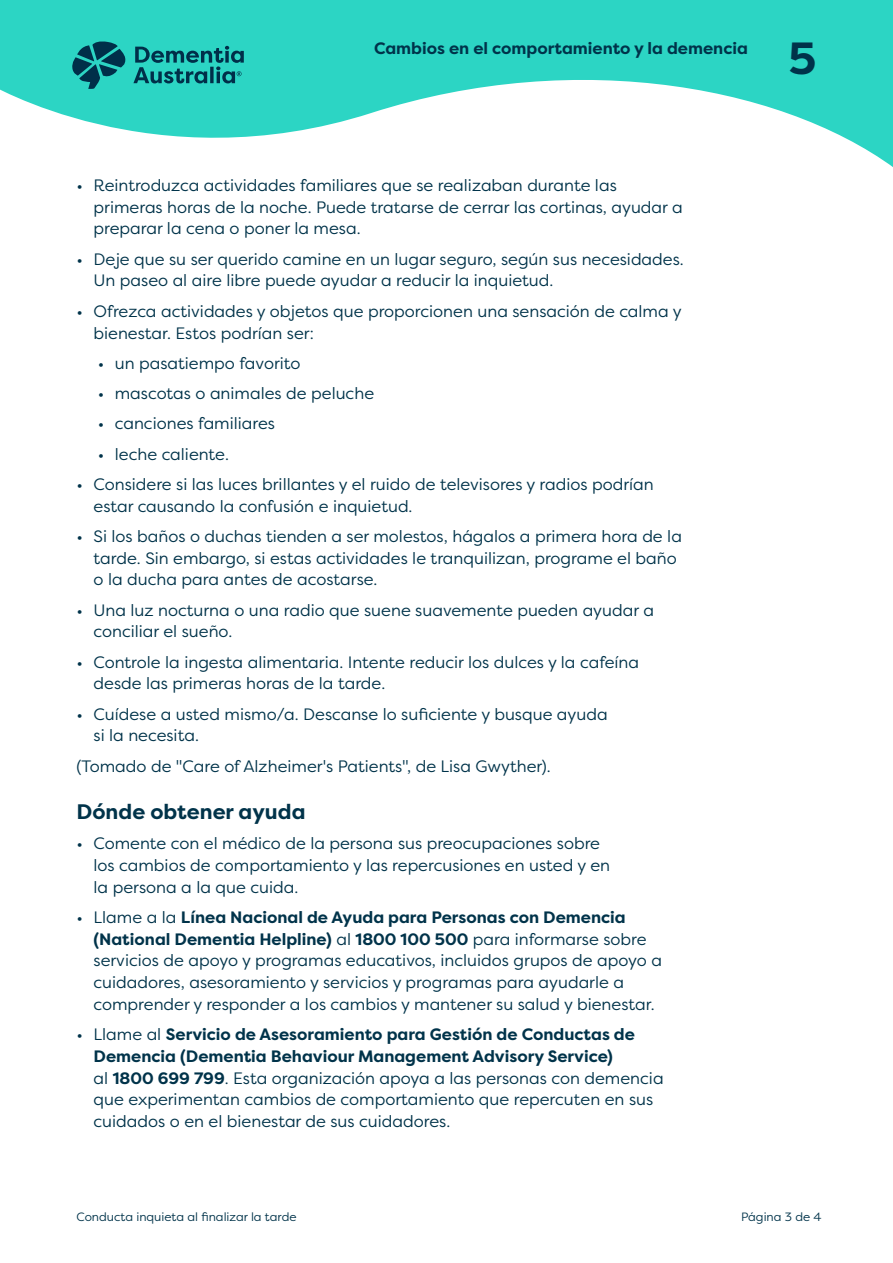
<style>
.page{position:relative;width:893px;height:1263px;background:#fff}
.page>*{position:absolute;margin:0;border:0;box-sizing:border-box;transform-origin:0 0}
.t1{font:700 45px "Filson Pro";color:#00334a}
.t2{font:700 21px "Filson Pro";color:#00334a}
.t3{font:16.5px/21.8px "Filson Pro";color:#00334a}
.t4{font:700 16.5px "Filson Pro";color:#00334a}
.t5{font:12px "Filson Pro";color:#00334a}
.s1{font-weight:700}
</style>
<div class="page">
<svg style="left:0;top:0;width:893px;height:167px;fill:#2cd5c4"></svg>
<svg style="left:72px;top:41px;width:172px;height:48px;background:#1d9d9a"></svg>
<p class="t4" style="left:374px;top:38px;width:375px">Cambios en el comportamiento y la demencia</p>
<h1 class="t1" style="left:789px;top:30px;width:29px">5</h1>
<p class="t3" style="left:94px;top:174px;width:591px;text-indent:-17px">• Reintroduzca actividades familiares que se realizaban durante las primeras horas de la noche. Puede tratarse de cerrar las cortinas, ayudar a preparar la cena o poner la mesa.</p>
<p class="t3" style="left:94px;top:248px;width:592px;text-indent:-17px">• Deje que su ser querido camine en un lugar seguro, según sus necesidades.<br>Un paseo al aire libre puede ayudar a reducir la inquietud.</p>
<p class="t3" style="left:94px;top:300px;width:590px;text-indent:-17px">• Ofrezca actividades y objetos que proporcionen una sensación de calma y bienestar. Estos podrían ser:</p>
<p class="t3" style="left:98px;top:352px;width:204px">• un pasatiempo favorito</p>
<p class="t3" style="left:98px;top:382px;width:278px">• mascotas o animales de peluche</p>
<p class="t3" style="left:98px;top:412px;width:179px">• canciones familiares</p>
<p class="t3" style="left:98px;top:442px;width:133px">• leche caliente.</p>
<p class="t3" style="left:94px;top:473px;width:562px;text-indent:-17px">• Considere si las luces brillantes y el ruido de televisores y radios podrían estar causando la confusión e inquietud.</p>
<p class="t3" style="left:94px;top:525px;width:590px;text-indent:-17px">• Si los baños o duchas tienden a ser molestos, hágalos a primera hora de la tarde. Sin embargo, si estas actividades le tranquilizan, programe el baño o la ducha para antes de acostarse.</p>
<p class="t3" style="left:94px;top:598px;width:562px;text-indent:-17px">• Una luz nocturna o una radio que suene suavemente pueden ayudar a conciliar el sueño.</p>
<p class="t3" style="left:94px;top:650px;width:547px;text-indent:-17px">• Controle la ingesta alimentaria. Intente reducir los dulces y la cafeína desde las primeras horas de la tarde.</p>
<p class="t3" style="left:94px;top:702px;width:516px;text-indent:-17px">• Cuídese a usted mismo/a. Descanse lo suficiente y busque ayuda si la necesita.</p>
<p class="t3" style="left:77px;top:754px;width:476px">(Tomado de "Care of Alzheimer's Patients", de Lisa Gwyther).</p>
<p class="t2" style="left:77px;top:798px;width:230px">Dónde obtener ayuda</p>
<p class="t3" style="left:94px;top:832px;width:518px;text-indent:-17px">• Comente con el médico de la persona sus preocupaciones sobre los cambios de comportamiento y las repercusiones en usted y en la persona a la que cuida.</p>
<p class="t3" style="left:94px;top:906px;width:570px;text-indent:-17px">• Llame a la <span class="s1">Línea Nacional de Ayuda para Personas con Demencia (National Dementia Helpline)</span> al <span class="s1">1800 100 500</span> para informarse sobre servicios de apoyo y programas educativos, incluidos grupos de apoyo a cuidadores, asesoramiento y servicios y programas para ayudarle a comprender y responder a los cambios y mantener su salud y bienestar.</p>
<p class="t3" style="left:94px;top:1023px;width:572px;text-indent:-17px">• Llame al <span class="s1">Servicio de Asesoramiento para Gestión de Conductas de Demencia (Dementia Behaviour Management Advisory Service)<br></span>al <span class="s1">1800 699 799</span>. Esta organización apoya a las personas con demencia que experimentan cambios de comportamiento que repercuten en sus cuidados o en el bienestar de sus cuidadores.</p>
<p class="t5" style="left:77px;top:1209px;width:221px">Conducta inquieta al finalizar la tarde</p>
<p class="t5" style="left:741px;top:1209px;width:82px">Página 3 de 4</p>
</div>
